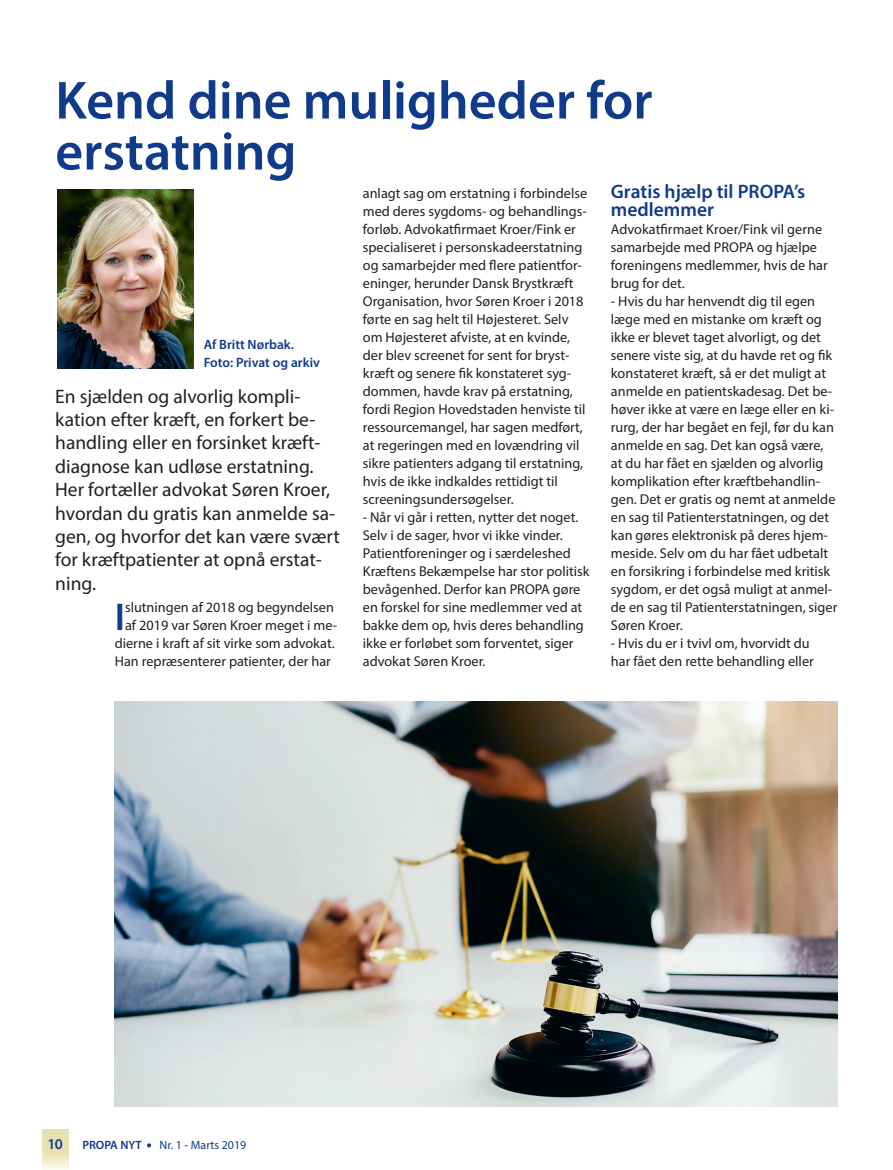
<style>
.page{position:relative;width:893px;height:1170px;background:#fff}
.page>*{position:absolute;margin:0;border:0;box-sizing:border-box;transform-origin:0 0}
.DH_overskrift_M39_39{font:600 54px "Myriad Pro";color:#103b8a}
.DH_Brødtekst_L9_12{font:600 38.85px "Myriad Pro";color:#103b8a}
.DH_Manchet__M_13_15{font:19.5px/23.4px "Myriad Pro";color:#231f20}
.Afsnitsoverskrift_M1{font:600 19.5px/18px "Myriad Pro";color:#103b8a}
.t1{font:600 15px "Myriad Pro";color:#103b8a}
.DH_Brødtekst_L9_12-2{font:14.25px/18px "Myriad Pro";color:#231f20}
.DH_billedtekst_M9_12{font:600 13.5px "Myriad Pro";color:#103b8a}
.t2{font:12px "Myriad Pro";color:#103b8a}
.t3{font:600 12px "Myriad Pro";color:#103b8a}
</style>
<div class="page">
<svg style="left:43px;top:1129px;width:25px;height:40px"></svg>
<svg style="left:147px;top:1143px;width:4px;height:4px"></svg>
<img style="left:57px;top:189px;width:136px;height:179px">
<img style="left:115px;top:702px;width:723px;height:404px">
<p class="DH_overskrift_M39_39" style="left:55px;top:66px;width:599px">Kend dine muligheder for</p>
<p class="DH_overskrift_M39_39" style="left:55px;top:117px;width:243px">erstatning</p>
<p class="DH_billedtekst_M9_12" style="left:204px;top:336px;width:92px">Af Britt Nørbak.</p>
<p class="DH_billedtekst_M9_12" style="left:204px;top:354px;width:118px">Foto: Privat og arkiv</p>
<p class="DH_Manchet__M_13_15" style="left:55px;top:384px;width:286px">En sjælden og alvorlig kompli&shy;kation efter kræft, en forkert be&shy;handling eller en forsinket kræft&shy;diagnose kan udløse erstatning.<br>Her fortæller advokat Søren Kroer, hvordan du gratis kan anmelde sa&shy;gen, og hvorfor det kan være svært for kræftpatienter at opnå erstat&shy;ning.</p>
<p class="DH_Brødtekst_L9_12" style="left:115px;top:592px;width:12px">I</p>
<p class="DH_Brødtekst_L9_12-2" style="left:125px;top:598px;width:210px">slutningen af 2018 og begyndelsen</p>
<p class="DH_Brødtekst_L9_12-2" style="left:125px;top:616px;width:214px">af 2019 var Søren Kroer meget i me-</p>
<p class="DH_Brødtekst_L9_12-2" style="left:115px;top:634px;width:221px">dierne i kraft af sit virke som advokat.</p>
<p class="DH_Brødtekst_L9_12-2" style="left:115px;top:652px;width:218px">Han repræsenterer patienter, der har</p>
<p class="DH_Brødtekst_L9_12-2" style="left:363px;top:184px;width:226px">anlagt sag om erstatning i forbindelse med deres sygdoms- og behandlings&shy;forløb. Advokatfirmaet Kroer/Fink er specialiseret i personskadeerstatning og samarbejder med flere patientfor&shy;eninger, herunder Dansk Brystkræft Organisation, hvor Søren Kroer i 2018 førte en sag helt til Højesteret. Selv om Højesteret afviste, at en kvinde, der blev screenet for sent for bryst&shy;kræft og senere fik konstateret syg&shy;dommen, havde krav på erstatning, fordi Region Hovedstaden henviste til ressourcemangel, har sagen medført, at regeringen med en lovændring vil sikre patienters adgang til erstatning, hvis de ikke indkaldes rettidigt til screeningsundersøgelser.</p>
<p class="DH_Brødtekst_L9_12-2" style="left:363px;top:508px;width:228px">- Når vi går i retten, nytter det noget.<br>Selv i de sager, hvor vi ikke vinder.<br>Patientforeninger og i særdeleshed Kræftens Bekæmpelse har stor politisk bevågenhed. Derfor kan PROPA gøre en forskel for sine medlemmer ved at bakke dem op, hvis deres behandling ikke er forløbet som forventet, siger advokat Søren Kroer.</p>
<p class="Afsnitsoverskrift_M1" style="left:611px;top:182px;width:196px">Gratis hjælp til PROPA’s medlemmer</p>
<p class="DH_Brødtekst_L9_12-2" style="left:611px;top:220px;width:218px">Advokatfirmaet Kroer/Fink vil gerne samarbejde med PROPA og hjælpe foreningens medlemmer, hvis de har brug for det.</p>
<p class="DH_Brødtekst_L9_12-2" style="left:611px;top:292px;width:228px">- Hvis du har henvendt dig til egen læge med en mistanke om kræft og ikke er blevet taget alvorligt, og det senere viste sig, at du havde ret og fik konstateret kræft, så er det muligt at anmelde en patientskadesag. Det be&shy;høver ikke at være en læge eller en ki&shy;rurg, der har begået en fejl, før du kan anmelde en sag. Det kan også være, at du har fået en sjælden og alvorlig komplikation efter kræftbehandlin&shy;gen. Det er gratis og nemt at anmelde en sag til Patienterstatningen, og det kan gøres elektronisk på deres hjem&shy;meside. Selv om du har fået udbetalt en forsikring i forbindelse med kritisk sygdom, er det også muligt at anmel&shy;de en sag til Patienterstatningen, siger Søren Kroer.</p>
<p class="DH_Brødtekst_L9_12-2" style="left:611px;top:634px;width:204px">- Hvis du er i tvivl om, hvorvidt du har fået den rette behandling eller</p>
<p class="t1" style="left:48px;top:1134px;width:17px">10</p>
<p class="t3" style="left:82px;top:1137px;width:61px">PROPA NYT</p>
<p class="t2" style="left:160px;top:1137px;width:88px">Nr. 1 - Marts 2019</p>
</div>
